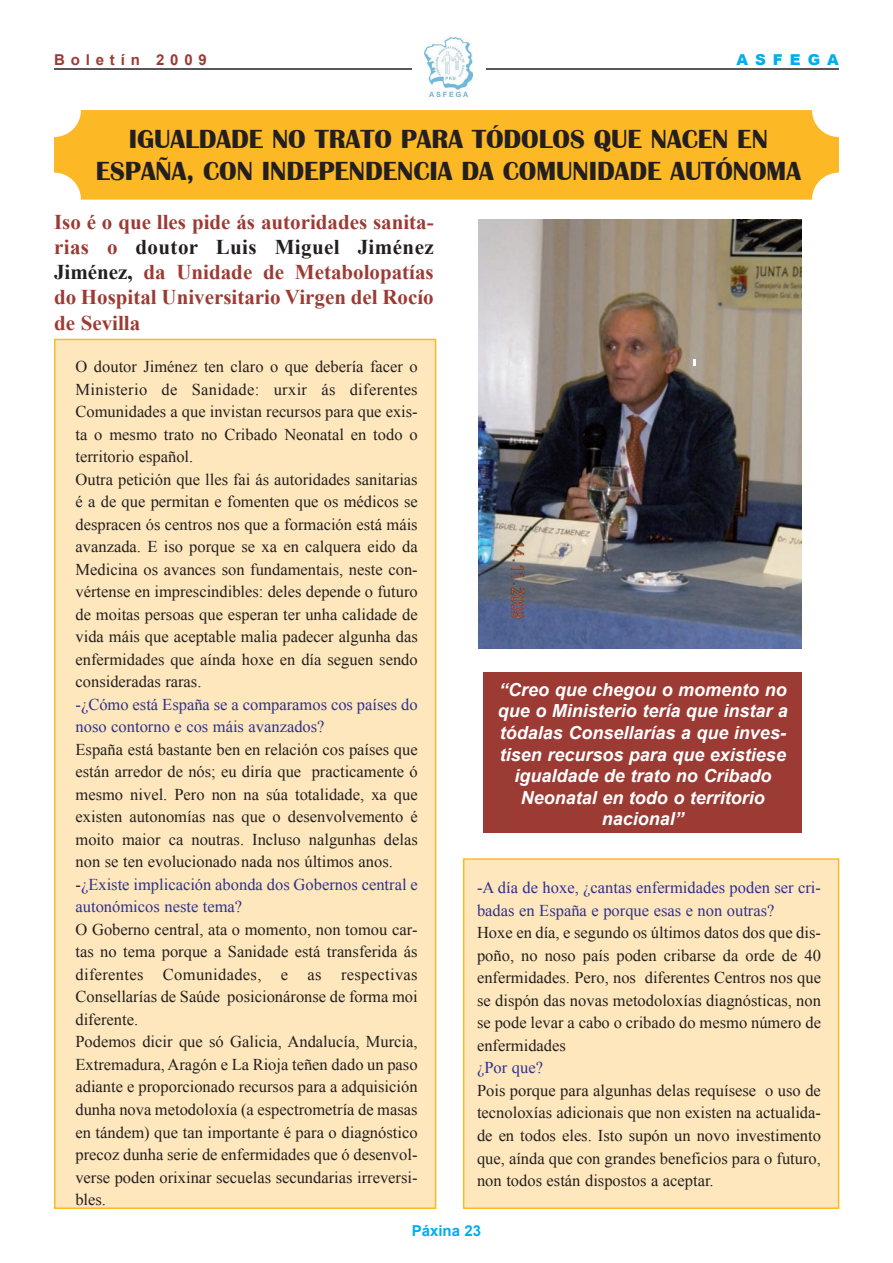
<style>
.page{position:relative;width:893px;height:1263px;background:#fff}
.page>*{position:absolute;margin:0;border:0;box-sizing:border-box;transform-origin:0 0}
.t1{font:700 27px/32.4px "Britannic";color:#231f20;text-align:center}
.t2{font:700 21px/25.2px "Times New Roman";color:#9c3b34;text-align:justify}
.t3{font:italic 700 18px/21.6px "Arial";color:#fff;text-align:center}
.t4{font:16.5px/22.5px "Times New Roman";color:#231f20}
.t5{font:16.5px/22.5px "Times New Roman";color:#2e3092}
.t6{font:700 15px "Arial";letter-spacing:.39em;color:#9c3b34}
.t7{font:700 15px "Arial";color:#00aeef}
.t8{font:900 15px "Arial";letter-spacing:.465em;color:#00aeef}
.s1{color:#231f20}
.s2{color:#2e3092}
</style>
<div class="page">
<div style="left:56px;top:340px;width:379px;height:867px;background:#fee7bc"></div>
<div style="left:54px;top:339px;width:382px;height:870px;border:2px solid #fcb825"></div>
<div style="left:464px;top:860px;width:374px;height:347px;background:#fee7bc"></div>
<div style="left:463px;top:858px;width:376px;height:351px;border:2px solid #fcb825"></div>
<hr style="left:54px;top:68px;width:785px;height:2px;background:#231f20">
<div style="left:412px;top:36px;width:74px;height:67px;background:#fff"></div>
<img style="left:424px;top:38px;width:48px;height:59px">
<div style="left:54px;top:110px;width:785px;height:90px;background:#fcb825;border-radius:27px"></div>
<img style="left:478px;top:219px;width:324px;height:430px">
<div style="left:483px;top:672px;width:319px;height:161px;background:#9c3b34"></div>
<svg style="left:693px;top:359px;width:3px;height:7px"></svg>
<p class="t6" style="left:54px;top:51px;width:154px">Boletín 2009</p>
<p class="t8" style="left:736px;top:48px;width:104px">ASFEGA</p>
<h1 class="t1" style="left:96px;top:123px;width:707px">IGUALDADE NO TRATO PARA TÓDOLOS QUE NACEN EN<br>ESPAÑA, CON INDEPENDENCIA DA COMUNIDADE AUTÓNOMA</h1>
<p class="t2" style="left:54px;top:209px;width:381px">Iso é o que lles pide ás autoridades sanita&shy;rias o <span class="s1">doutor Luis Miguel Jiménez Jiménez,</span> da Unidade de Metabolopatías do Hospital Universitario Virgen del Rocío de Sevilla</p>
<p class="t4" style="left:76px;top:355px;width:344px">O doutor Jiménez ten claro o que debería facer o Ministerio de Sanidade: urxir ás diferentes Comunidades a que invistan recursos para que exis&shy;ta o mesmo trato no Cribado Neonatal en todo o territorio español.<br>Outra petición que lles fai ás autoridades sanitarias é a de que permitan e fomenten que os médicos se despracen ós centros nos que a formación está máis avanzada. E iso porque se xa en calquera eido da Medicina os avances son fundamentais, neste con&shy;vértense en imprescindibles: deles depende o futuro de moitas persoas que esperan ter unha calidade de vida máis que aceptable malia padecer algunha das enfermidades que aínda hoxe en día seguen sendo consideradas raras.</p>
<p class="t5" style="left:76px;top:693px;width:344px">-¿Cómo está España se a comparamos cos países do noso contorno e cos máis avanzados?</p>
<p class="t4" style="left:76px;top:738px;width:344px">España está bastante ben en relación cos países que están arredor de nós; eu diría que practicamente ó mesmo nivel. Pero non na súa totalidade, xa que existen autonomías nas que o desenvolvemento é moito maior ca noutras. Incluso nalgunhas delas non se ten evolucionado nada nos últimos anos. -<span class="s2">¿Existe implicación abonda dos Gobernos central e autonómicos neste tema?</span></p>
<p class="t4" style="left:75px;top:918px;width:344px">O Goberno central, ata o momento, non tomou car&shy;tas no tema porque a Sanidade está transferida ás diferentes Comunidades, e as respectivas Consellarías de Saúde posicionáronse de forma moi diferente.<br>Podemos dicir que só Galicia, Andalucía, Murcia, Extremadura, Aragón e La Rioja teñen dado un paso adiante e proporcionado recursos para a adquisición dunha nova metodoloxía (a espectrometría de masas en tándem) que tan importante é para o diagnóstico precoz dunha serie de enfermidades que ó desenvol&shy;verse poden orixinar secuelas secundarias irreversi&shy;bles.</p>
<p class="t3" style="left:498px;top:679px;width:292px">“Creo que chegou o momento no que o Ministerio tería que instar a tódalas Consellarías a que inves&shy;tisen recursos para que existiese igualdade de trato no Cribado<br>Neonatal en todo o territorio nacional”</p>
<p class="t5" style="left:477px;top:876px;width:345px">-A día de hoxe, ¿cantas enfermidades poden ser cri&shy;badas en España e porque esas e non outras?</p>
<p class="t4" style="left:477px;top:921px;width:345px;text-align:justify">Hoxe en día, e segundo os últimos datos dos que dis&shy;poño, no noso país poden cribarse da orde de 40 enfermidades. Pero, nos diferentes Centros nos que se dispón das novas metodoloxías diagnósticas, non se pode levar a cabo o cribado do mesmo número de enfermidades</p>
<p class="t5" style="left:477px;top:1057px;width:67px">¿Por que?</p>
<p class="t4" style="left:477px;top:1079px;width:345px;text-align:justify">Pois porque para algunhas delas requísese o uso de tecnoloxías adicionais que non existen na actualida&shy;de en todos eles. Isto supón un novo investimento que, aínda que con grandes beneficios para o futuro, non todos están dispostos a aceptar.</p>
<p class="t7" style="left:412px;top:1223px;width:71px">Páxina 23</p>
</div>
